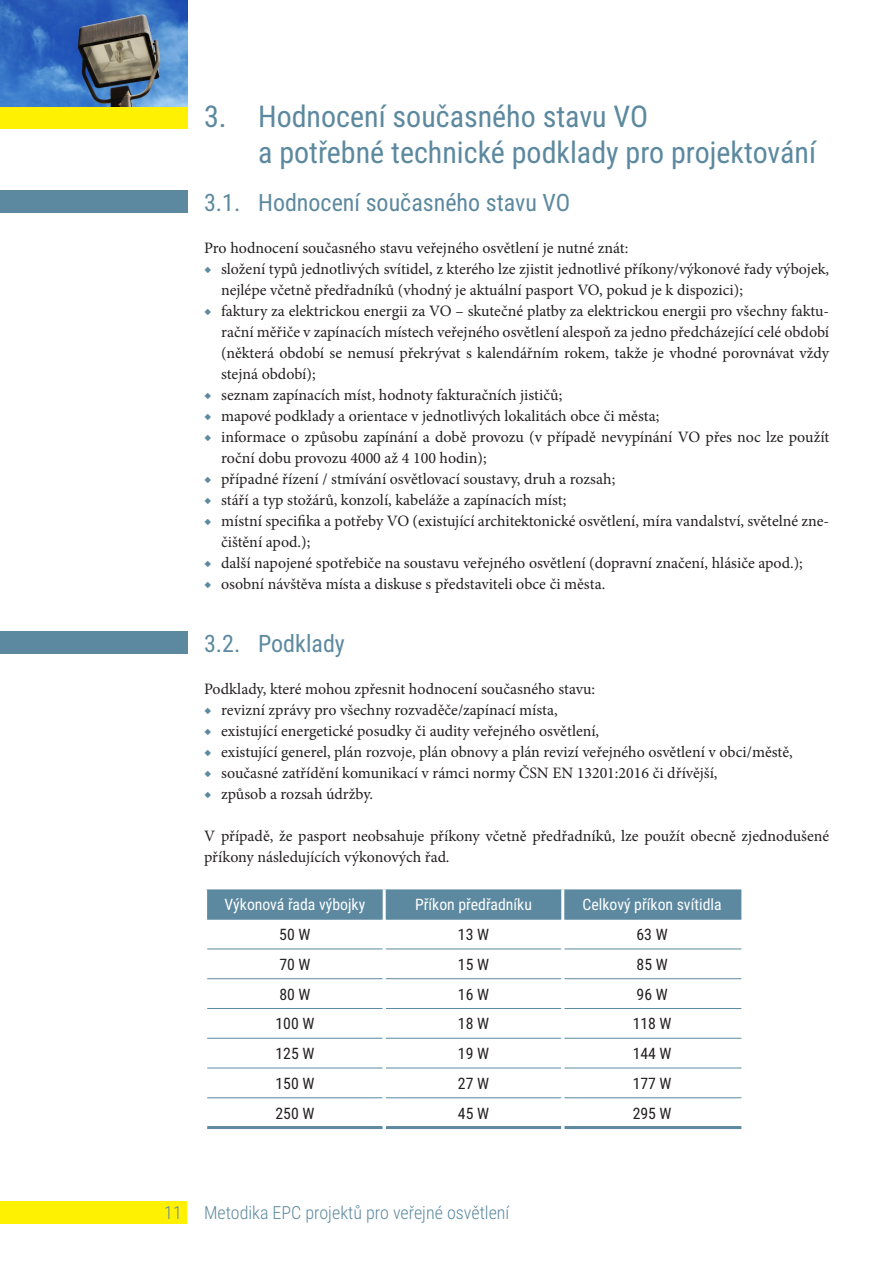
<style>
.page{position:relative;width:893px;height:1263px;background:#fff}
.page>*{position:absolute;margin:0;border:0;box-sizing:border-box;transform-origin:0 0}
.t1{font:30px/36px "Roboto Condensed";color:#5c899f}
.t2{font:24px "Roboto Condensed";color:#5c899f}
.t3{font:300 18px "Roboto Condensed";color:#5c899f}
.t4{font:15.9px/21px "Minion Pro";color:#231f20}
.t5{font:15.75px "Roboto Condensed";color:#231f20}
.t6{font:15.75px "Roboto Condensed";color:#fff}
.s1{color:#5c899f}
</style>
<div class="page">
<div style="left:0;top:1201px;width:187px;height:23px;background:#fff101"></div>
<div style="left:207px;top:889px;width:534px;height:30px;background:#5c899f"></div>
<hr style="left:207px;top:919px;width:176px;height:1px;background:#5c899f">
<hr style="left:386px;top:919px;width:175px;height:1px;background:#5c899f">
<hr style="left:564px;top:919px;width:177px;height:1px;background:#5c899f">
<hr style="left:207px;top:948px;width:176px;height:1px;background:#5c899f">
<hr style="left:386px;top:948px;width:175px;height:1px;background:#5c899f">
<hr style="left:564px;top:948px;width:177px;height:1px;background:#5c899f">
<hr style="left:207px;top:978px;width:176px;height:1px;background:#5c899f">
<hr style="left:386px;top:978px;width:175px;height:1px;background:#5c899f">
<hr style="left:564px;top:978px;width:177px;height:1px;background:#5c899f">
<hr style="left:207px;top:1008px;width:176px;height:1px;background:#5c899f">
<hr style="left:386px;top:1008px;width:175px;height:1px;background:#5c899f">
<hr style="left:564px;top:1008px;width:177px;height:1px;background:#5c899f">
<hr style="left:207px;top:1038px;width:176px;height:1px;background:#5c899f">
<hr style="left:386px;top:1038px;width:175px;height:1px;background:#5c899f">
<hr style="left:564px;top:1038px;width:177px;height:1px;background:#5c899f">
<hr style="left:207px;top:1068px;width:176px;height:1px;background:#5c899f">
<hr style="left:386px;top:1068px;width:175px;height:1px;background:#5c899f">
<hr style="left:564px;top:1068px;width:177px;height:1px;background:#5c899f">
<hr style="left:207px;top:1097px;width:176px;height:1px;background:#5c899f">
<hr style="left:386px;top:1097px;width:175px;height:1px;background:#5c899f">
<hr style="left:564px;top:1097px;width:177px;height:1px;background:#5c899f">
<hr style="left:207px;top:1126px;width:176px;height:3px;background:#5c899f">
<hr style="left:386px;top:1126px;width:175px;height:3px;background:#5c899f">
<hr style="left:564px;top:1126px;width:177px;height:3px;background:#5c899f">
<hr style="left:383px;top:889px;width:3px;height:30px;background:#fff">
<hr style="left:561px;top:889px;width:3px;height:30px;background:#fff">
<div style="left:0;top:106px;width:187px;height:23px;background:#fff101"></div>
<img style="left:0;top:0;width:187px;height:106px">
<div style="left:0;top:190px;width:187px;height:23px;background:#5c899f"></div>
<div style="left:0;top:631px;width:187px;height:23px;background:#5c899f"></div>
<h1 class="t1" style="left:258px;top:98px;width:559px;text-indent:-54px">3. Hodnocení současného stavu VO<br>a potřebné technické podklady pro projektování</h1>
<h2 class="t2" style="left:204px;top:186px;width:368px">3.1. Hodnocení současného stavu VO</h2>
<p class="t4" style="left:204px;top:238px;width:426px">Pro hodnocení současného stavu veřejného osvětlení je nutné znát:</p>
<p class="t4" style="left:221px;top:259px;width:610px;text-indent:-17px"><span class="s1">◆</span> složení typů jednotlivých svítidel, z kterého lze zjistit jednotlivé příkony/výkonové řady výbojek, nejlépe včetně předřadníků (vhodný je aktuální pasport VO, pokud je k dispozici);</p>
<p class="t4" style="left:221px;top:301px;width:610px;text-align:justify;text-indent:-17px"><span class="s1">◆</span> faktury za elektrickou energii za VO – skutečné platby za elektrickou energii pro všechny faktu&shy;rační měřiče v zapínacích místech veřejného osvětlení alespoň za jedno předcházející celé období (některá období se nemusí překrývat s kalendářním rokem, takže je vhodné porovnávat vždy stejná období);</p>
<p class="t4" style="left:204px;top:385px;width:360px"><span class="s1">◆</span> seznam zapínacích míst, hodnoty fakturačních jističů;</p>
<p class="t4" style="left:204px;top:406px;width:457px"><span class="s1">◆</span> mapové podklady a orientace v jednotlivých lokalitách obce či města;</p>
<p class="t4" style="left:221px;top:427px;width:610px;text-indent:-17px"><span class="s1">◆</span> informace o způsobu zapínání a době provozu (v případě nevypínání VO přes noc lze použít roční dobu provozu 4000 až 4 100 hodin);</p>
<p class="t4" style="left:204px;top:469px;width:413px"><span class="s1">◆</span> případné řízení / stmívání osvětlovací soustavy, druh a rozsah;</p>
<p class="t4" style="left:204px;top:490px;width:364px"><span class="s1">◆</span> stáří a typ stožárů, konzolí, kabeláže a zapínacích míst;</p>
<p class="t4" style="left:221px;top:511px;width:610px;text-indent:-17px"><span class="s1">◆</span> místní specifika a potřeby VO (existující architektonické osvětlení, míra vandalství, světelné zne&shy;čištění apod.);</p>
<p class="t4" style="left:204px;top:553px;width:600px"><span class="s1">◆</span> další napojené spotřebiče na soustavu veřejného osvětlení (dopravní značení, hlásiče apod.);</p>
<p class="t4" style="left:204px;top:574px;width:403px"><span class="s1">◆</span> osobní návštěva místa a diskuse s představiteli obce či města.</p>
<h2 class="t2" style="left:204px;top:627px;width:142px">3.2. Podklady</h2>
<p class="t4" style="left:204px;top:679px;width:393px">Podklady, které mohou zpřesnit hodnocení současného stavu:</p>
<p class="t4" style="left:204px;top:700px;width:355px"><span class="s1">◆</span> revizní zprávy pro všechny rozvaděče/zapínací místa,</p>
<p class="t4" style="left:204px;top:721px;width:397px"><span class="s1">◆</span> existující energetické posudky či audity veřejného osvětlení,</p>
<p class="t4" style="left:204px;top:742px;width:590px"><span class="s1">◆</span> existující generel, plán rozvoje, plán obnovy a plán revizí veřejného osvětlení v obci/městě,</p>
<p class="t4" style="left:204px;top:763px;width:515px"><span class="s1">◆</span> současné zatřídění komunikací v rámci normy ČSN EN 13201:2016 či dřívější,</p>
<p class="t4" style="left:204px;top:784px;width:170px"><span class="s1">◆</span> způsob a rozsah údržby.</p>
<p class="t4" style="left:204px;top:826px;width:627px">V případě, že pasport neobsahuje příkony včetně předřadníků, lze použít obecně zjednodušené příkony následujících výkonových řad.</p>
<p class="t6" style="left:225px;top:893px;width:142px">Výkonová řada výbojky</p>
<p class="t6" style="left:415px;top:893px;width:118px">Příkon předřadníku</p>
<p class="t6" style="left:583px;top:893px;width:141px">Celkový příkon svítidla</p>
<p class="t5" style="left:279px;top:923px;width:33px">50 W</p>
<p class="t5" style="left:458px;top:923px;width:33px">13 W</p>
<p class="t5" style="left:636px;top:923px;width:33px">63 W</p>
<p class="t5" style="left:279px;top:953px;width:33px">70 W</p>
<p class="t5" style="left:458px;top:953px;width:33px">15 W</p>
<p class="t5" style="left:636px;top:953px;width:33px">85 W</p>
<p class="t5" style="left:279px;top:983px;width:33px">80 W</p>
<p class="t5" style="left:458px;top:983px;width:33px">16 W</p>
<p class="t5" style="left:637px;top:983px;width:33px">96 W</p>
<p class="t5" style="left:275px;top:1013px;width:40px">100 W</p>
<p class="t5" style="left:458px;top:1013px;width:33px">18 W</p>
<p class="t5" style="left:633px;top:1013px;width:40px">118 W</p>
<p class="t5" style="left:275px;top:1042px;width:40px">125 W</p>
<p class="t5" style="left:458px;top:1042px;width:33px">19 W</p>
<p class="t5" style="left:633px;top:1042px;width:40px">144 W</p>
<p class="t5" style="left:275px;top:1072px;width:40px">150 W</p>
<p class="t5" style="left:458px;top:1072px;width:33px">27 W</p>
<p class="t5" style="left:633px;top:1072px;width:40px">177 W</p>
<p class="t5" style="left:275px;top:1102px;width:40px">250 W</p>
<p class="t5" style="left:458px;top:1102px;width:33px">45 W</p>
<p class="t5" style="left:633px;top:1102px;width:40px">295 W</p>
<p class="t3" style="left:164px;top:1200px;width:347px">11 Metodika EPC projektů pro veřejné osvětlení</p>
</div>
